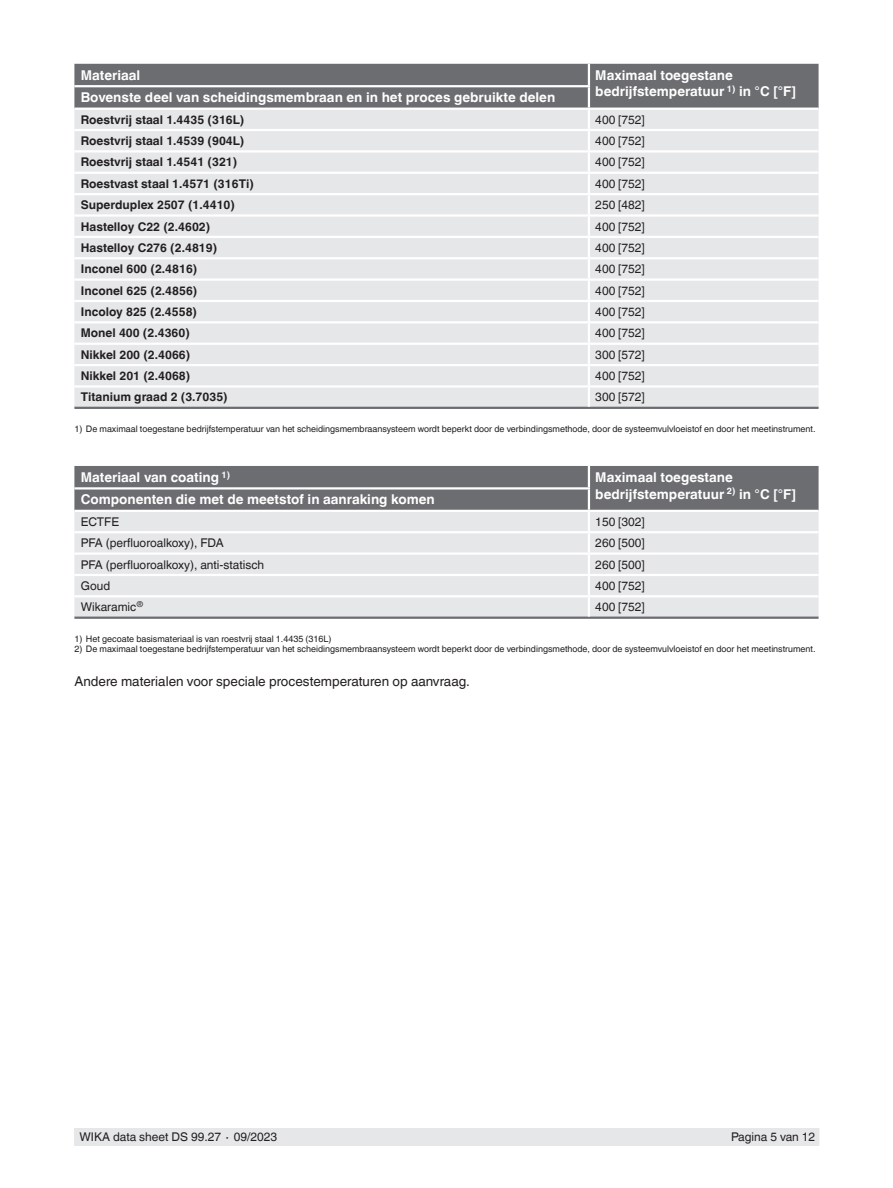
<style>
.page{position:relative;width:893px;height:1188px;background:#fff}
.page>*{position:absolute;margin:0;border:0;box-sizing:border-box;transform-origin:0 0}
.t1{font:700 13.5px/16.5px "Helvetica World";color:#fff}
.t2{font:13.5px "Helvetica World";color:#231f20}
.t3{font:700 12px "Helvetica World";color:#231f20}
.t4{font:12px "Helvetica World";color:#231f20}
.t5{font:9px "Helvetica World";color:#231f20}
</style>
<div class="page">
<div style="left:75px;top:1128px;width:744px;height:17px;background:#e6e7e9"></div>
<div style="left:74px;top:323px;width:745px;height:84px;background:#e6e7e9"></div>
<hr style="left:74px;top:343px;width:515px;height:2px;background:#fff">
<hr style="left:589px;top:343px;width:230px;height:2px;background:#fff">
<hr style="left:74px;top:364px;width:515px;height:2px;background:#fff">
<hr style="left:589px;top:364px;width:230px;height:2px;background:#fff">
<hr style="left:74px;top:385px;width:515px;height:3px;background:#fff">
<hr style="left:589px;top:385px;width:230px;height:3px;background:#fff">
<hr style="left:74px;top:407px;width:515px;height:2px;background:#6c6d70">
<hr style="left:589px;top:407px;width:230px;height:2px;background:#6c6d70">
<svg style="left:74px;top:64px;width:745px;height:257px;background:#d4d5d7"></svg>
<hr style="left:588px;top:323px;width:2px;height:20px;background:#fff">
<svg style="left:588px;top:345px;width:2px;height:62px"></svg>
<svg style="left:74px;top:597px;width:745px;height:20px;background:#e3e4e6"></svg>
<hr style="left:74px;top:617px;width:515px;height:2px;background:#6c6d70">
<hr style="left:589px;top:617px;width:230px;height:2px;background:#6c6d70">
<svg style="left:74px;top:466px;width:745px;height:129px;background:#c0c1c3"></svg>
<hr style="left:588px;top:597px;width:2px;height:20px;background:#fff">
<h1 class="t1" style="left:81px;top:67px;width:61px">Materiaal</h1>
<h1 class="t1" style="left:595px;top:67px;width:202px">Maximaal toegestane bedrijfstemperatuur <sup>1)</sup> in °C [°F]</h1>
<h1 class="t1" style="left:81px;top:89px;width:476px">Bovenste deel van scheidingsmembraan en in het proces gebruikte delen</h1>
<h2 class="t3" style="left:81px;top:113px;width:165px">Roestvrij staal 1.4435 (316L)</h2>
<h2 class="t4" style="left:595px;top:113px;width:51px">400 [752]</h2>
<h2 class="t3" style="left:81px;top:134px;width:165px">Roestvrij staal 1.4539 (904L)</h2>
<h2 class="t4" style="left:595px;top:134px;width:51px">400 [752]</h2>
<h2 class="t3" style="left:81px;top:155px;width:158px">Roestvrij staal 1.4541 (321)</h2>
<h2 class="t4" style="left:595px;top:155px;width:51px">400 [752]</h2>
<h2 class="t3" style="left:81px;top:177px;width:175px">Roestvast staal 1.4571 (316Ti)</h2>
<h2 class="t4" style="left:595px;top:177px;width:51px">400 [752]</h2>
<h2 class="t3" style="left:81px;top:198px;width:156px">Superduplex 2507 (1.4410)</h2>
<h2 class="t4" style="left:595px;top:198px;width:51px">250 [482]</h2>
<h2 class="t3" style="left:81px;top:219px;width:131px">Hastelloy C22 (2.4602)</h2>
<h2 class="t4" style="left:595px;top:219px;width:51px">400 [752]</h2>
<h2 class="t3" style="left:81px;top:241px;width:138px">Hastelloy C276 (2.4819)</h2>
<h2 class="t4" style="left:595px;top:241px;width:51px">400 [752]</h2>
<h2 class="t3" style="left:81px;top:262px;width:118px">Inconel 600 (2.4816)</h2>
<h2 class="t4" style="left:595px;top:262px;width:51px">400 [752]</h2>
<h2 class="t3" style="left:81px;top:283px;width:118px">Inconel 625 (2.4856)</h2>
<h2 class="t4" style="left:595px;top:283px;width:51px">400 [752]</h2>
<h2 class="t3" style="left:81px;top:305px;width:118px">Incoloy 825 (2.4558)</h2>
<h2 class="t4" style="left:595px;top:305px;width:51px">400 [752]</h2>
<h2 class="t3" style="left:81px;top:326px;width:111px">Monel 400 (2.4360)</h2>
<h2 class="t4" style="left:595px;top:326px;width:51px">400 [752]</h2>
<h2 class="t3" style="left:81px;top:348px;width:111px">Nikkel 200 (2.4066)</h2>
<h2 class="t4" style="left:595px;top:348px;width:51px">300 [572]</h2>
<h2 class="t3" style="left:81px;top:369px;width:111px">Nikkel 201 (2.4068)</h2>
<h2 class="t4" style="left:595px;top:369px;width:51px">400 [752]</h2>
<h2 class="t3" style="left:81px;top:390px;width:148px">Titanium graad 2 (3.7035)</h2>
<h2 class="t4" style="left:595px;top:390px;width:51px">300 [572]</h2>
<p class="t5" style="left:74px;top:424px;width:743px">1) De maximaal toegestane bedrijfstemperatuur van het scheidingsmembraansysteem wordt beperkt door de verbindingsmethode, door de systeemvulvloeistof en door het meetinstrument.</p>
<h1 class="t1" style="left:81px;top:469px;width:151px">Materiaal van coating <sup>1)</sup></h1>
<h1 class="t1" style="left:595px;top:469px;width:202px">Maximaal toegestane bedrijfstemperatuur <sup>2)</sup> in °C [°F]</h1>
<h1 class="t1" style="left:81px;top:492px;width:355px">Componenten die met de meetstof in aanraking komen</h1>
<h2 class="t4" style="left:81px;top:515px;width:40px">ECTFE</h2>
<h2 class="t4" style="left:595px;top:515px;width:51px">150 [302]</h2>
<h2 class="t4" style="left:81px;top:536px;width:144px">PFA (perfluoroalkoxy), FDA</h2>
<h2 class="t4" style="left:595px;top:536px;width:51px">260 [500]</h2>
<h2 class="t4" style="left:81px;top:557px;width:185px">PFA (perfluoroalkoxy), anti-statisch</h2>
<h2 class="t4" style="left:595px;top:557px;width:51px">260 [500]</h2>
<h2 class="t4" style="left:81px;top:579px;width:31px">Goud</h2>
<h2 class="t4" style="left:595px;top:579px;width:51px">400 [752]</h2>
<h2 class="t4" style="left:81px;top:600px;width:64px">Wikaramic<sup>®</sup></h2>
<h2 class="t4" style="left:595px;top:600px;width:51px">400 [752]</h2>
<p class="t5" style="left:74px;top:633px;width:259px">1) Het gecoate basismateriaal is van roestvrij staal 1.4435 (316L)</p>
<p class="t5" style="left:74px;top:644px;width:743px">2) De maximaal toegestane bedrijfstemperatuur van het scheidingsmembraansysteem wordt beperkt door de verbindingsmethode, door de systeemvulvloeistof en door het meetinstrument.</p>
<h1 class="t2" style="left:74px;top:674px;width:397px">Andere materialen voor speciale procestemperaturen op aanvraag.</h1>
<h2 class="t4" style="left:80px;top:1130px;width:199px">WIKA data sheet DS 99.27 ∙ 09/2023</h2>
<h2 class="t4" style="left:731px;top:1130px;width:86px">Pagina 5 van 12</h2>
</div>
